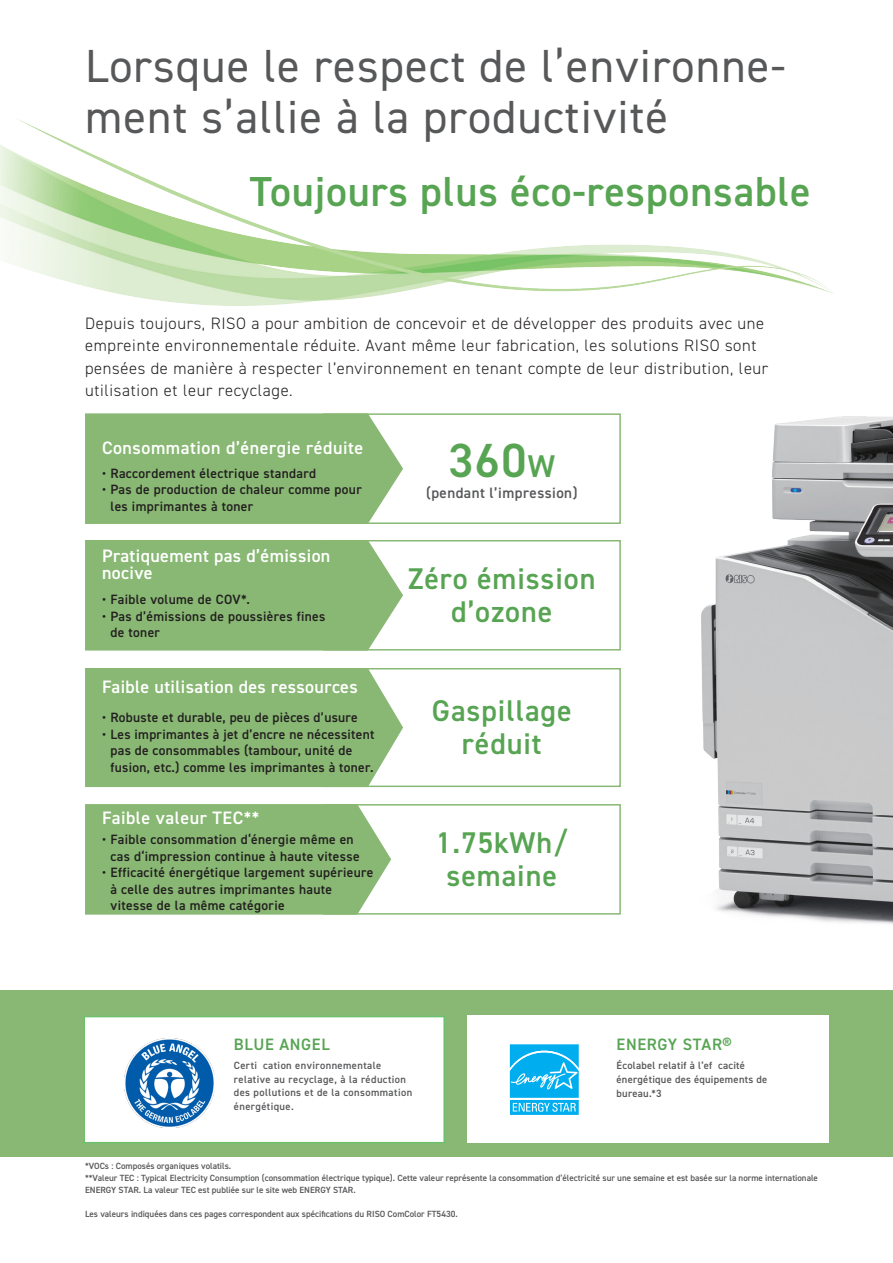
<style>
.page{position:relative;width:893px;height:1263px;background:#fff}
.page>*{position:absolute;margin:0;border:0;box-sizing:border-box;transform-origin:0 0}
.t1{font:600 48px "DIN2014";color:#57a453}
.t2{font:46.5px/51px "DIN2014";letter-spacing:.025em;color:#57585a}
.t3{font:600 42px "DIN2014";letter-spacing:.02em;color:#57a453}
.t4{font:600 30px/33px "DIN2014";letter-spacing:.03em;color:#57a453;text-align:center}
.t5{font:600 18px/17px "DIN2014";letter-spacing:.02em;color:#fff}
.t6{font:300 16.5px/22.5px "DIN2014";letter-spacing:.04em;color:#231f20}
.t7{font:600 16.5px "DIN2014";letter-spacing:.04em;color:#57a453}
.t8{font:600 15px "DIN2014";letter-spacing:.03em;color:#57585a}
.t9{font:600 13.5px/16.5px "DIN2014";letter-spacing:.025em;color:#231f20}
.t10{font:600 10.5px/13.8px "DIN2014";letter-spacing:.04em;color:#57585a}
.t11{font:600 9px/12px "DIN2014";color:#57585a}
.s1{font-size:31.5px}
</style>
<div class="page">
<img style="left:343px;top:293px;width:550px;height:631px">
<img style="left:0;top:118px;width:833px;height:188px">
<div style="left:0;top:990px;width:893px;height:167px;background:#88b873"></div>
<div style="left:323px;top:413px;width:298px;height:111px;background:#fff;border:1px solid #88b873"></div>
<div style="left:323px;top:540px;width:298px;height:110px;background:#fff;border:1px solid #88b873"></div>
<div style="left:323px;top:668px;width:298px;height:119px;background:#fff;border:1px solid #88b873"></div>
<div style="left:323px;top:804px;width:298px;height:111px;background:#fff;border:1px solid #88b873"></div>
<div style="left:85px;top:413px;width:318px;height:111px;background:#88b873"></div>
<div style="left:85px;top:540px;width:318px;height:110px;background:#88b873"></div>
<div style="left:85px;top:668px;width:318px;height:119px;background:#88b873"></div>
<div style="left:85px;top:804px;width:306px;height:111px;background:#88b873"></div>
<div style="left:468px;top:1015px;width:361px;height:128px;background:#fff"></div>
<div style="left:84px;top:1016px;width:361px;height:127px;background:#fff"></div>
<div style="left:123px;top:1038px;width:92px;height:90px;background:#fff"></div>
<img style="left:124px;top:1038px;width:90px;height:90px">
<svg style="left:509px;top:1044px;width:70px;height:71px;background:#30bdf1"></svg>
<h2 class="t2" style="left:85px;top:39px;width:702px">Lorsque le respect de l’environne&shy;ment s’allie à la productivité</h2>
<h3 class="t3" style="left:250px;top:163px;width:562px">Toujours plus éco-responsable</h3>
<p class="t6" style="left:85px;top:312px;width:685px">Depuis toujours, RISO a pour ambition de concevoir et de développer des produits avec une empreinte environnementale réduite. Avant même leur fabrication, les solutions RISO sont pensées de manière à respecter l’environnement en tenant compte de leur distribution, leur utilisation et leur recyclage.</p>
<h3 class="t5" style="left:102px;top:439px;width:263px">Consommation d’énergie réduite</h3>
<p class="t9" style="left:102px;top:464px;width:216px">• Raccordement électrique standard</p>
<p class="t9" style="left:111px;top:481px;width:253px;text-indent:-9px">• Pas de production de chaleur comme pour les imprimantes à toner</p>
<h3 class="t5" style="left:102px;top:547px;width:230px">Pratiquement pas d’émission nocive</h3>
<p class="t9" style="left:102px;top:591px;width:149px">• Faible volume de COV*.</p>
<p class="t9" style="left:111px;top:607px;width:216px;text-indent:-9px">• Pas d’émissions de poussières fines de toner</p>
<h3 class="t5" style="left:102px;top:677px;width:257px">Faible utilisation des ressources</h3>
<p class="t9" style="left:102px;top:709px;width:257px">• Robuste et durable, peu de pièces d’usure</p>
<p class="t9" style="left:111px;top:726px;width:265px;text-indent:-9px">• Les imprimantes à jet d’encre ne nécessitent pas de consommables (tambour, unité de fusion, etc.) comme les imprimantes à toner.</p>
<h3 class="t5" style="left:102px;top:809px;width:159px">Faible valeur TEC**</h3>
<p class="t9" style="left:111px;top:831px;width:251px;text-indent:-9px">• Faible consommation d‘énergie même en cas d‘impression continue à haute vitesse</p>
<p class="t9" style="left:111px;top:864px;width:264px;text-indent:-9px">• Efficacité énergétique largement supérieure à celle des autres imprimantes haute vitesse de la même catégorie</p>
<h1 class="t1" style="left:448px;top:429px;width:108px">360<span class="s1">W</span></h1>
<p class="t8" style="left:426px;top:483px;width:153px">(pendant l’impression)</p>
<h3 class="t4" style="left:408px;top:562px;width:189px">Zéro émission d’ozone</h3>
<h3 class="t4" style="left:432px;top:694px;width:141px">Gaspillage réduit</h3>
<h3 class="t4" style="left:436px;top:826px;width:133px">1.75kWh/ semaine</h3>
<p class="t7" style="left:234px;top:1033px;width:97px">BLUE ANGEL</p>
<p class="t7" style="left:617px;top:1033px;width:117px">ENERGY STAR®</p>
<p class="t10" style="left:234px;top:1058px;width:180px">Certi cation environnementale relative au recyclage, à la réduction des pollutions et de la consommation énergétique.</p>
<p class="t10" style="left:617px;top:1058px;width:152px">Écolabel relatif à l’ef cacité énergétique des équipements de bureau.*3</p>
<p class="t11" style="left:85px;top:1159px;width:734px">*VOCs : Composés organiques volatils.<br>**Valeur TEC : Typical Electricity Consumption (consommation électrique typique). Cette valeur représente la consommation d’électricité sur une semaine et est basée sur la norme internationale<br>ENERGY STAR. La valeur TEC est publiée sur le site web ENERGY STAR.</p>
<p class="t11" style="left:85px;top:1207px;width:374px">Les valeurs indiquées dans ces pages correspondent aux spécifications du RISO ComColor FT5430.</p>
</div>
